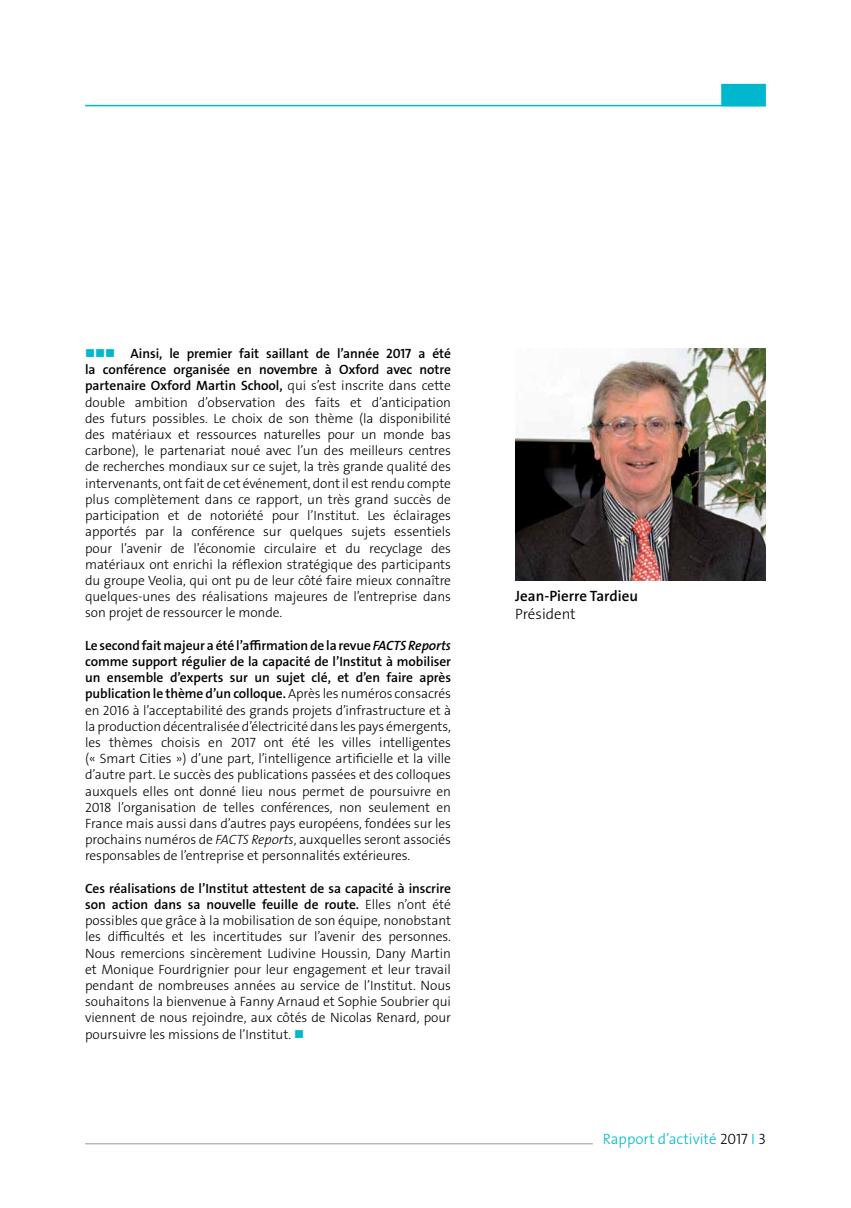
<style>
.page{position:relative;width:851px;height:1208px;background:#fff}
.page>*{position:absolute;margin:0;border:0;box-sizing:border-box;transform-origin:0 0}
.t1{font:15px "The Sans Veolia W3 Lig";color:#00b7ce}
.t2{font:15px "The Sans Veolia W6 Se Bld";color:#000}
.t3{font:15px "The Sans Veolia W3 Lig";color:#000}
.t4{font:13.5px/16.2px "The Sans Veolia W3 Lig";letter-spacing:-.005em;color:#000;text-align:justify}
.t5{font:13.5px/16.2px "The Sans Veolia W6 Se Bld";letter-spacing:-.005em;color:#000;text-align:justify}
.t6{font:13.5px "Wingdings";color:#00b7ce}
.s1{font-family:"The Sans Veolia W3 Lig"}
.s2{font-family:"The Sans Veolia W6 Se Bld It"}
.s3{font-family:"The Sans Veolia W3 Lig It"}
.s4{color:#00b7ce}
.s5{color:#000}
</style>
<div class="page">
<hr style="left:85px;top:1143px;width:507px;height:1px;background:#999">
<img style="left:515px;top:348px;width:250px;height:233px">
<hr style="left:85px;top:105px;width:680px;height:1px;background:#00b7ce">
<div style="left:721px;top:84px;width:44px;height:22px;background:#00b7ce"></div>
<p class="t5" style="left:85px;top:345px;width:367px;text-indent:45px">Ainsi, le premier fait saillant de l’année 2017 a été la conférence organisée en novembre à Oxford avec notre partenaire Oxford Martin School, <span class="s1">qui s’est inscrite dans cette</span></p>
<p class="t4" style="left:85px;top:394px;width:367px">double ambition d’observation des faits et d’anticipation des futurs possibles. Le choix de son thème (la disponibilité des matériaux et ressources naturelles pour un monde bas carbone), le partenariat noué avec l’un des meilleurs centres de recherches mondiaux sur ce sujet, la très grande qualité des intervenants, ont fait de cet événement, dont il est rendu compte plus complètement dans ce rapport, un très grand succès de participation et de notoriété pour l’Institut. Les éclairages apportés par la conférence sur quelques sujets essentiels pour l’avenir de l’économie circulaire et du recyclage des matériaux ont enrichi la réflexion stratégique des participants du groupe Veolia, qui ont pu de leur côté faire mieux connaître quelques‑unes des réalisations majeures de l’entreprise dans son projet de ressourcer le monde.</p>
<p class="t5" style="left:85px;top:637px;width:367px">Le second fait majeur a été l’affirmation de la revue <span class="s2">FACTS Reports </span>comme support régulier de la capacité de l’Institut à mobiliser un ensemble d’experts sur un sujet clé, et d’en faire après publication le thème d’un colloque. <span class="s1">Après les numéros consacrés</span></p>
<p class="t4" style="left:85px;top:702px;width:367px">en 2016 à l’acceptabilité des grands projets d’infrastructure et à la production décentralisée d’électricité dans les pays émergents, les thèmes choisis en 2017 ont été les villes intelligentes (« Smart Cities ») d’une part, l’intelligence artificielle et la ville d’autre part. Le succès des publications passées et des colloques auxquels elles ont donné lieu nous permet de poursuivre en 2018 l’organisation de telles conférences, non seulement en France mais aussi dans d’autres pays européens, fondées sur les prochains numéros de <span class="s3">FACTS Reports</span>, auxquelles seront associés responsables de l’entreprise et personnalités extérieures.</p>
<p class="t5" style="left:85px;top:880px;width:367px">Ces réalisations de l’Institut attestent de sa capacité à inscrire son action dans sa nouvelle feuille de route. <span class="s1">Elles n’ont été</span></p>
<p class="t4" style="left:85px;top:912px;width:367px">possibles que grâce à la mobilisation de son équipe, nonobstant les difficultés et les incertitudes sur l’avenir des personnes.<br>Nous remercions sincèrement Ludivine Houssin, Dany Martin et Monique Fourdrignier pour leur engagement et leur travail pendant de nombreuses années au service de l’Institut. Nous souhaitons la bienvenue à Fanny Arnaud et Sophie Soubrier qui viennent de nous rejoindre, aux côtés de Nicolas Renard, pour poursuivre les missions de l’Institut. <span class="s4">■</span></p>
<p class="t6" style="left:85px;top:346px;width:32px">■■■</p>
<p class="t2" style="left:515px;top:586px;width:124px">Jean-Pierre Tardieu</p>
<p class="t3" style="left:515px;top:604px;width:62px">Président</p>
<p class="t1" style="left:602px;top:1129px;width:164px">Rapport d’activité <span class="s5">2017</span> I <span class="s5">3</span></p>
</div>
